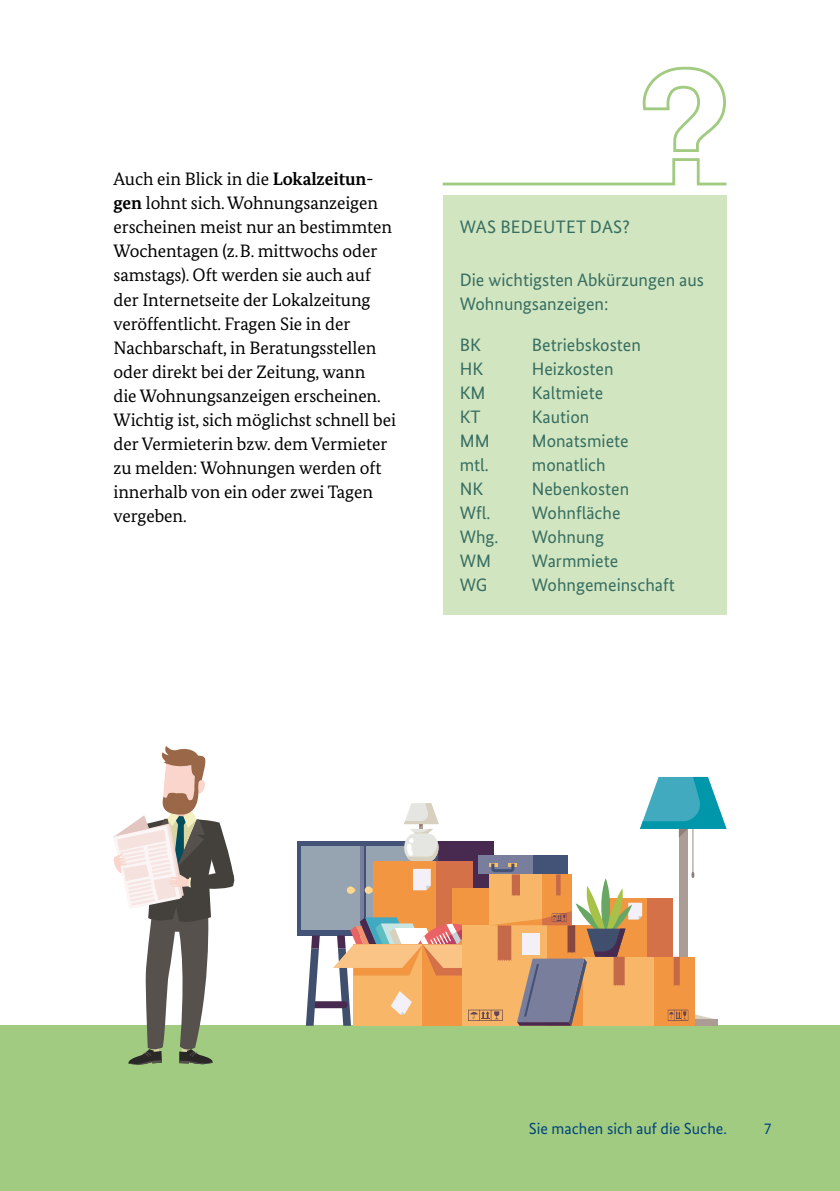
<style>
.page{position:relative;width:840px;height:1191px;background:#fff}
.page>*{position:absolute;margin:0;border:0;box-sizing:border-box;transform-origin:0 0}
.Copy{font:18px/24px "Bundes Serif";letter-spacing:-.005em;color:#000}
.Kasten_Bundessans_oG{font:18px "Bundes Sans";color:#376e61}
.Kasten_Bundessans{font:18px/24px "Bundes Sans";color:#376e61}
.Kasten_Ueber_Vers{font:18px "Bundes Sans";letter-spacing:.01em;color:#376e61}
.t1{font:16px "Bundes Sans";color:#004578}
.s1{font-weight:700}
</style>
<div class="page">
<div style="left:0;top:1025px;width:839px;height:166px;background:#a2cb82"></div>
<div style="left:297px;top:841px;width:141px;height:94px;background:#435277"></div>
<div style="left:301px;top:846px;width:59px;height:84px;background:#96a4b2"></div>
<svg style="left:306px;top:777px;width:420px;height:248px"></svg>
<svg style="left:113px;top:746px;width:121px;height:318px"></svg>
<div style="left:442px;top:195px;width:284px;height:420px;background:#d1e5c0"></div>
<svg style="left:642px;top:67px;width:83px;height:85px"></svg>
<svg style="left:442px;top:158px;width:284px;height:27px"></svg>
<h3 class="Copy" style="left:113px;top:167px;width:284px">Auch ein Blick in die <span class="s1">Lokalzeitun&shy;gen</span> lohnt sich. Wohnungsanzeigen erscheinen meist nur an bestimmten Wochentagen (z.B. mittwochs oder samstags). Oft werden sie auch auf der Internetseite der Lokalzeitung veröffentlicht. Fragen Sie in der Nachbarschaft, in Beratungsstellen oder direkt bei der Zeitung, wann<br>die Wohnungsanzeigen erscheinen.<br>Wichtig ist, sich möglichst schnell bei der Vermieterin bzw. dem Vermieter zu melden: Wohnungen werden oft innerhalb von ein oder zwei Tagen vergeben.</h3>
<p class="Kasten_Ueber_Vers" style="left:459px;top:216px;width:171px">WAS BEDEUTET DAS?</p>
<p class="Kasten_Bundessans" style="left:459px;top:267px;width:246px">Die wichtigsten Abkürzungen aus<br>Wohnungsanzeigen:</p>
<p class="Kasten_Bundessans" style="left:459px;top:332px;width:23px">BK</p>
<p class="Kasten_Bundessans" style="left:531px;top:332px;width:111px">Betriebskosten</p>
<p class="Kasten_Bundessans_oG" style="left:459px;top:357px;width:25px">HK</p>
<p class="Kasten_Bundessans_oG" style="left:531px;top:357px;width:83px">Heizkosten</p>
<p class="Kasten_Bundessans_oG" style="left:459px;top:381px;width:27px">KM</p>
<p class="Kasten_Bundessans_oG" style="left:531px;top:381px;width:73px">Kaltmiete</p>
<p class="Kasten_Bundessans_oG" style="left:459px;top:405px;width:22px">KT</p>
<p class="Kasten_Bundessans_oG" style="left:531px;top:405px;width:59px">Kaution</p>
<p class="Kasten_Bundessans_oG" style="left:459px;top:429px;width:31px">MM</p>
<p class="Kasten_Bundessans_oG" style="left:531px;top:429px;width:98px">Monatsmiete</p>
<p class="Kasten_Bundessans_oG" style="left:459px;top:453px;width:31px">mtl.</p>
<p class="Kasten_Bundessans_oG" style="left:531px;top:453px;width:75px">monatlich</p>
<p class="Kasten_Bundessans_oG" style="left:459px;top:477px;width:25px">NK</p>
<p class="Kasten_Bundessans_oG" style="left:531px;top:477px;width:99px">Nebenkosten</p>
<p class="Kasten_Bundessans_oG" style="left:459px;top:501px;width:32px">Wfl.</p>
<p class="Kasten_Bundessans_oG" style="left:531px;top:501px;width:90px">Wohnfläche</p>
<p class="Kasten_Bundessans_oG" style="left:459px;top:525px;width:40px">Whg.</p>
<p class="Kasten_Bundessans_oG" style="left:531px;top:525px;width:74px">Wohnung</p>
<p class="Kasten_Bundessans_oG" style="left:459px;top:549px;width:33px">WM</p>
<p class="Kasten_Bundessans_oG" style="left:531px;top:549px;width:88px">Warmmiete</p>
<p class="Kasten_Bundessans_oG" style="left:459px;top:573px;width:29px">WG</p>
<p class="Kasten_Bundessans_oG" style="left:531px;top:573px;width:144px">Wohngemeinschaft</p>
<p class="t1" style="left:528px;top:1119px;width:199px">Sie machen sich auf die Suche.</p>
<p class="t1" style="left:763px;top:1119px;width:9px">7</p>
</div>
